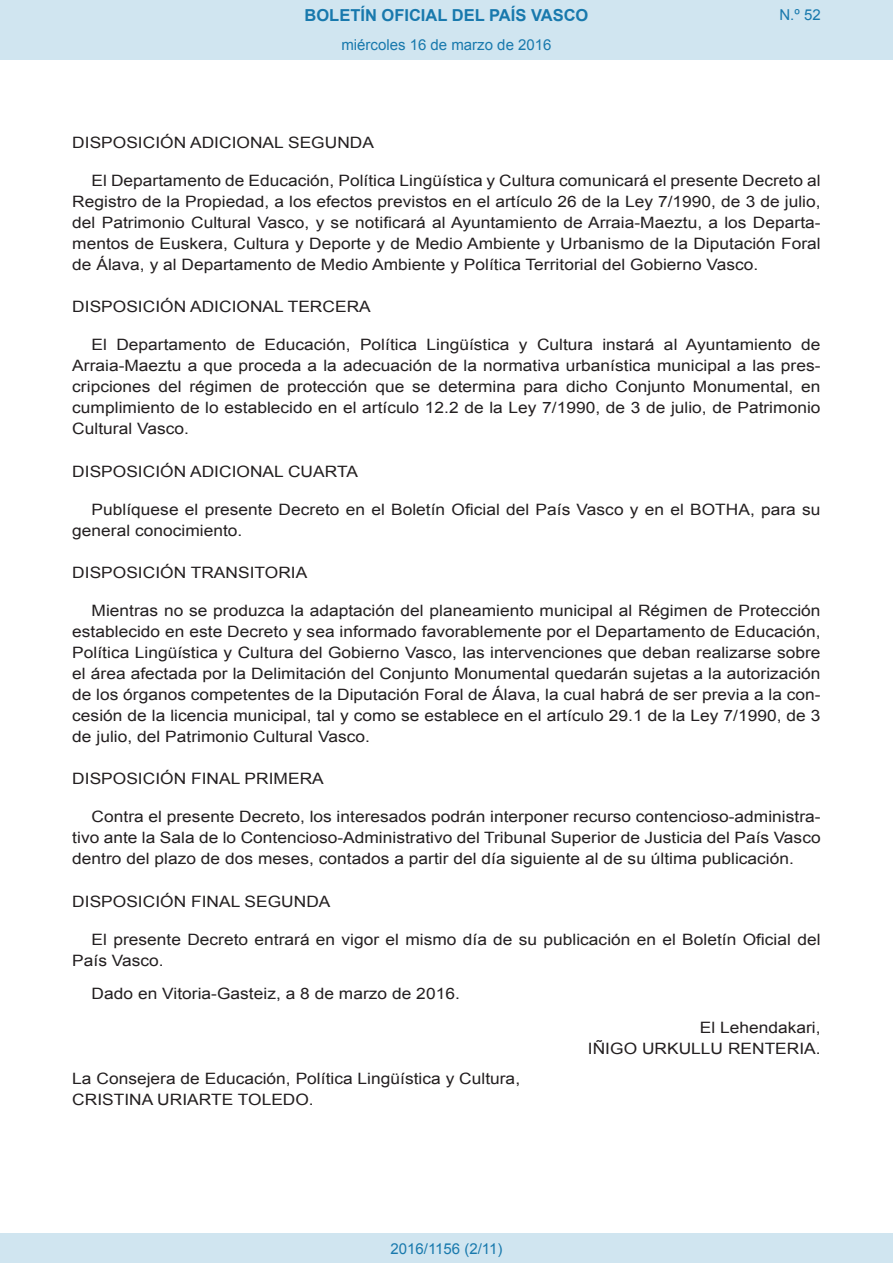
<style>
.page{position:relative;width:893px;height:1263px;background:#fff}
.page>*{position:absolute;margin:0;border:0;box-sizing:border-box;transform-origin:0 0}
.t1{font:700 16.5px "Arial";color:#1879ad}
.BOPVDetalle{font:15.6px/21px "Arial";color:#231f20;text-align:justify;scale:1.11 1}
.BOPVDisposicion{font:15.6px "Arial";color:#231f20;scale:1.11 1}
.BOPVFirmaPuesto{font:15.6px "Arial";color:#231f20;scale:1.11 1}
.BOPVFirmaLugFec{font:15.6px "Arial";color:#231f20;scale:1.11 1}
.BOPVFirmaNombre{font:15.6px "Arial";color:#231f20;scale:1.11 1}
.BOPVNombreLehen2{font:15.6px "Arial";color:#231f20;scale:1.11 1}
.BOPVPuestoLehen2{font:15.6px "Arial";color:#231f20;scale:1.11 1}
.Paginacion_Centro{font:15px "Arial";color:#1879ad}
</style>
<div class="page">
<div style="left:0;top:0;width:893px;height:60px;background:#d0e5f0"></div>
<div style="left:0;top:1233px;width:893px;height:30px;background:#d0e5f0"></div>
<p class="t1" style="left:305px;top:4px;width:285px">BOLETÍN OFICIAL DEL PAÍS VASCO</p>
<p class="Paginacion_Centro" style="left:341px;top:35px;width:212px">miércoles 16 de marzo de 2016</p>
<p class="Paginacion_Centro" style="left:779px;top:5px;width:43px">N.º 52</p>
<p class="BOPVDisposicion" style="left:72px;top:132px;width:273px">DISPOSICIÓN ADICIONAL SEGUNDA</p>
<p class="BOPVDetalle" style="left:72px;top:170px;width:676px;text-indent:19px">El Departamento de Educación, Política Lingüística y Cultura comunicará el presente Decreto al Registro de la Propiedad, a los efectos previstos en el artículo 26 de la Ley 7/1990, de 3 de julio, del Patrimonio Cultural Vasco, y se notificará al Ayuntamiento de Arraia-Maeztu, a los Departa&shy;mentos de Euskera, Cultura y Deporte y de Medio Ambiente y Urbanismo de la Diputación Foral de Álava, y al Departamento de Medio Ambiente y Política Territorial del Gobierno Vasco.</p>
<p class="BOPVDisposicion" style="left:72px;top:297px;width:270px">DISPOSICIÓN ADICIONAL TERCERA</p>
<p class="BOPVDetalle" style="left:72px;top:335px;width:676px;text-indent:19px">El Departamento de Educación, Política Lingüística y Cultura instará al Ayuntamiento de Arraia-Maeztu a que proceda a la adecuación de la normativa urbanística municipal a las pres&shy;cripciones del régimen de protección que se determina para dicho Conjunto Monumental, en cumplimiento de lo establecido en el artículo 12.2 de la Ley 7/1990, de 3 de julio, de Patrimonio Cultural Vasco.</p>
<p class="BOPVDisposicion" style="left:72px;top:461px;width:259px">DISPOSICIÓN ADICIONAL CUARTA</p>
<p class="BOPVDetalle" style="left:72px;top:499px;width:676px;text-indent:19px">Publíquese el presente Decreto en el Boletín Oficial del País Vasco y en el BOTHA, para su general conocimiento.</p>
<p class="BOPVDisposicion" style="left:72px;top:562px;width:213px">DISPOSICIÓN TRANSITORIA</p>
<p class="BOPVDetalle" style="left:72px;top:600px;width:676px;text-indent:19px">Mientras no se produzca la adaptación del planeamiento municipal al Régimen de Protección establecido en este Decreto y sea informado favorablemente por el Departamento de Educación, Política Lingüística y Cultura del Gobierno Vasco, las intervenciones que deban realizarse sobre el área afectada por la Delimitación del Conjunto Monumental quedarán sujetas a la autorización de los órganos competentes de la Diputación Foral de Álava, la cual habrá de ser previa a la con&shy;cesión de la licencia municipal, tal y como se establece en el artículo 29.1 de la Ley 7/1990, de 3 de julio, del Patrimonio Cultural Vasco.</p>
<p class="BOPVDisposicion" style="left:72px;top:768px;width:228px">DISPOSICIÓN FINAL PRIMERA</p>
<p class="BOPVDetalle" style="left:72px;top:806px;width:676px;text-indent:19px">Contra el presente Decreto, los interesados podrán interponer recurso contencioso-administra&shy;tivo ante la Sala de lo Contencioso-Administrativo del Tribunal Superior de Justicia del País Vasco dentro del plazo de dos meses, contados a partir del día siguiente al de su última publicación.</p>
<p class="BOPVDisposicion" style="left:72px;top:891px;width:234px">DISPOSICIÓN FINAL SEGUNDA</p>
<p class="BOPVDetalle" style="left:72px;top:929px;width:676px;text-indent:19px">El presente Decreto entrará en vigor el mismo día de su publicación en el Boletín Oficial del<br>País Vasco.</p>
<p class="BOPVFirmaLugFec" style="left:92px;top:983px;width:333px">Dado en Vitoria-Gasteiz, a 8 de marzo de 2016.</p>
<p class="BOPVPuestoLehen2" style="left:700px;top:1017px;width:110px">El Lehendakari,</p>
<p class="BOPVNombreLehen2" style="left:588px;top:1038px;width:211px">IÑIGO URKULLU RENTERIA.</p>
<p class="BOPVFirmaPuesto" style="left:72px;top:1068px;width:405px">La Consejera de Educación, Política Lingüística y Cultura,</p>
<p class="BOPVFirmaNombre" style="left:72px;top:1089px;width:219px">CRISTINA URIARTE TOLEDO.</p>
<p class="Paginacion_Centro" style="left:390px;top:1238px;width:114px">2016/1156 (2/11)</p>
</div>
